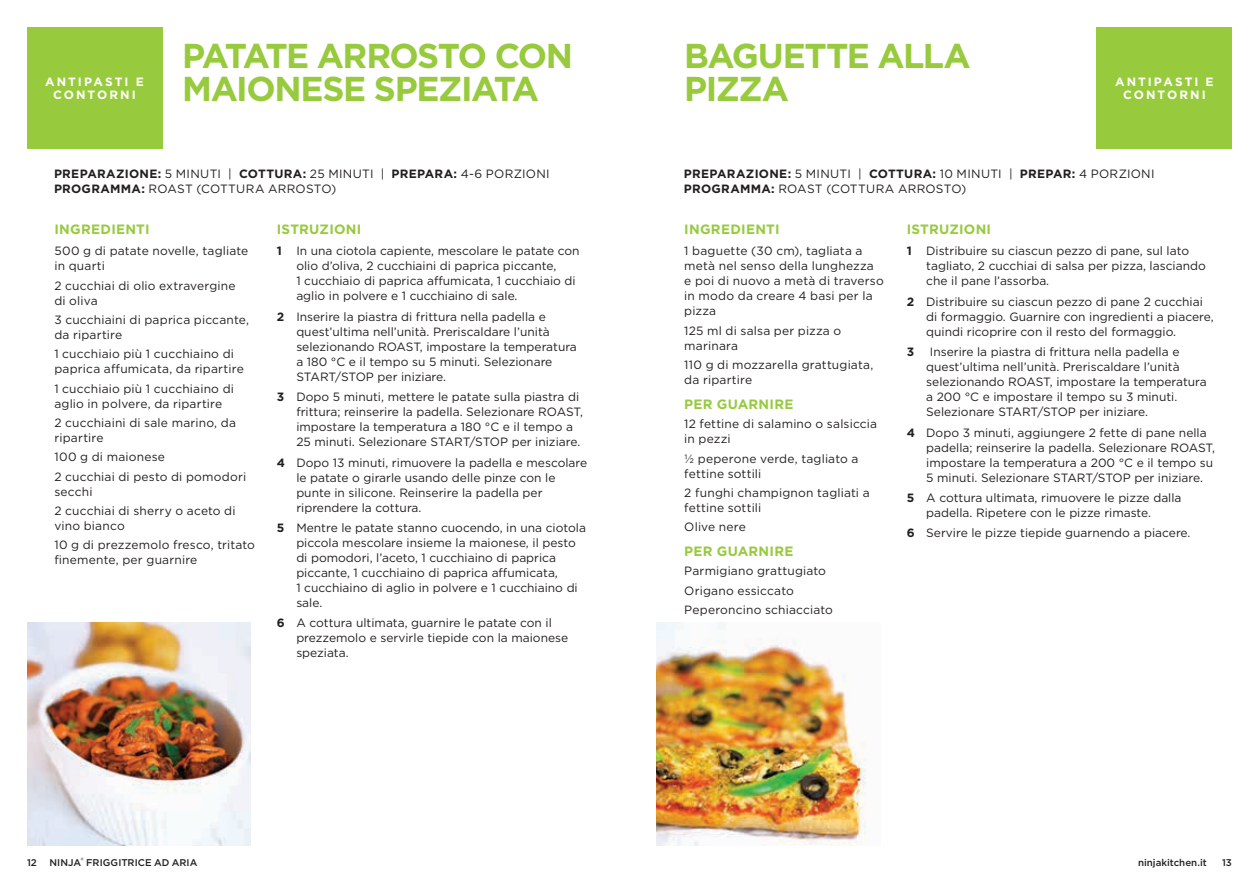
<style>
.page{position:relative;width:1259px;height:893px;background:#fff}
.page>*{position:absolute;margin:0;border:0;box-sizing:border-box;transform-origin:0 0}
.t1{font:700 34.5px/33px "Gotham";letter-spacing:-.045em;color:#97ca3d}
.t2{font:700 13.5px "Gotham";letter-spacing:.02em;color:#97ca3d}
.t3{font:12px/15px "Gotham";color:#231f20}
.t4{font:12px/15px "Gotham";letter-spacing:.02em;color:#231f20}
.t5{font:700 12px/13.5px "Gotham";letter-spacing:.165em;color:#fff;text-align:center}
.t6{font:700 12px "Gotham";color:#231f20}
.t7{font:500 9.75px "Gotham";color:#231f20}
.s1{font-weight:700}
</style>
<div class="page">
<img style="left:27px;top:623px;width:224px;height:222px">
<img style="left:656px;top:623px;width:210px;height:222px">
<div style="left:1097px;top:27px;width:135px;height:121px;background:#97ca3d"></div>
<div style="left:27px;top:27px;width:135px;height:121px;background:#97ca3d"></div>
<p class="t5" style="left:45px;top:75px;width:100px">ANTIPASTI E<br>CONTORNI</p>
<h1 class="t1" style="left:182px;top:39px;width:392px">PATATE ARROSTO CON<br>MAIONESE SPEZIATA</h1>
<p class="t4" style="left:54px;top:166px;width:497px"><span class="s1">PREPARAZIONE:</span> 5 MINUTI | <span class="s1">COTTURA:</span> 25 MINUTI | <span class="s1">PREPARA:</span> 4-6 PORZIONI<br><span class="s1">PROGRAMMA:</span> ROAST (COTTURA ARROSTO)</p>
<p class="t2" style="left:54px;top:220px;width:97px">INGREDIENTI</p>
<p class="t3" style="left:54px;top:243px;width:195px">500 g di patate novelle, tagliate in quarti</p>
<p class="t3" style="left:54px;top:278px;width:183px">2 cucchiai di olio extravergine di oliva</p>
<p class="t3" style="left:54px;top:312px;width:196px">3 cucchiaini di paprica piccante, da ripartire</p>
<p class="t3" style="left:54px;top:346px;width:191px">1 cucchiaio più 1 cucchiaino di paprica affumicata, da ripartire</p>
<p class="t3" style="left:54px;top:381px;width:181px">1 cucchiaio più 1 cucchiaino di aglio in polvere, da ripartire</p>
<p class="t3" style="left:54px;top:415px;width:183px">2 cucchiaini di sale marino, da ripartire</p>
<p class="t3" style="left:54px;top:447px;width:193px;line-height:19.4px">100 g di maionese<br>2 cucchiai di pesto di pomodori</p>
<p class="t3" style="left:54px;top:481px;width:183px;line-height:19.4px">secchi<br>2 cucchiai di sherry o aceto di</p>
<p class="t3" style="left:54px;top:516px;width:202px;line-height:19.4px">vino bianco<br>10 g di prezzemolo fresco, tritato</p>
<p class="t4" style="left:54px;top:552px;width:144px">finemente, per guarnire</p>
<p class="t2" style="left:277px;top:220px;width:86px">ISTRUZIONI</p>
<p class="t3" style="left:296px;top:243px;width:285px;text-indent:-20px"><span class="s1">1</span> In una ciotola capiente, mescolare le patate con olio d’oliva, 2 cucchiaini di paprica piccante,<br>1 cucchiaio di paprica affumicata, 1 cucchiaio di aglio in polvere e 1 cucchiaino di sale.</p>
<p class="t3" style="left:296px;top:309px;width:282px;text-indent:-20px"><span class="s1">2</span> Inserire la piastra di frittura nella padella e quest’ultima nell’unità. Preriscaldare l’unità selezionando ROAST, impostare la temperatura a 180 °C e il tempo su 5 minuti. Selezionare START/STOP per iniziare.</p>
<p class="t3" style="left:296px;top:389px;width:288px;text-indent:-20px"><span class="s1">3</span> Dopo 5 minuti, mettere le patate sulla piastra di frittura; reinserire la padella. Selezionare ROAST, impostare la temperatura a 180 °C e il tempo a 25 minuti. Selezionare START/STOP per iniziare.</p>
<p class="t3" style="left:296px;top:455px;width:292px;text-indent:-20px"><span class="s1">4</span> Dopo 13 minuti, rimuovere la padella e mescolare le patate o girarle usando delle pinze con le punte in silicone. Reinserire la padella per riprendere la cottura.</p>
<p class="t3" style="left:296px;top:520px;width:291px;text-indent:-20px"><span class="s1">5</span> Mentre le patate stanno cuocendo, in una ciotola piccola mescolare insieme la maionese, il pesto di pomodori, l’aceto, 1 cucchiaino di paprica piccante, 1 cucchiaino di paprica affumicata,<br>1 cucchiaino di aglio in polvere e 1 cucchiaino di sale.</p>
<p class="t3" style="left:296px;top:615px;width:273px;text-indent:-20px"><span class="s1">6</span> A cottura ultimata, guarnire le patate con il prezzemolo e servirle tiepide con la maionese speziata.</p>
<h1 class="t1" style="left:684px;top:39px;width:288px">BAGUETTE ALLA<br>PIZZA</h1>
<p class="t5" style="left:1115px;top:75px;width:100px">ANTIPASTI E<br>CONTORNI</p>
<p class="t4" style="left:684px;top:166px;width:472px"><span class="s1">PREPARAZIONE:</span> 5 MINUTI | <span class="s1">COTTURA:</span> 10 MINUTI | <span class="s1">PREPAR:</span> 4 PORZIONI<br><span class="s1">PROGRAMMA:</span> ROAST (COTTURA ARROSTO)</p>
<p class="t2" style="left:684px;top:220px;width:97px">INGREDIENTI</p>
<p class="t3" style="left:684px;top:243px;width:201px">1 baguette (30 cm), tagliata a metà nel senso della lunghezza e poi di nuovo a metà di traverso in modo da creare 4 basi per la pizza</p>
<p class="t3" style="left:684px;top:323px;width:158px">125 ml di salsa per pizza o marinara</p>
<p class="t3" style="left:684px;top:357px;width:190px">110 g di mozzarella grattugiata, da ripartire</p>
<p class="t2" style="left:684px;top:395px;width:111px">PER GUARNIRE</p>
<p class="t3" style="left:684px;top:416px;width:194px">12 fettine di salamino o salsiccia in pezzi</p>
<p class="t3" style="left:684px;top:451px;width:176px">½ peperone verde, tagliato a fettine sottili</p>
<p class="t3" style="left:684px;top:485px;width:187px">2 funghi champignon tagliati a fettine sottili</p>
<p class="t3" style="left:684px;top:519px;width:63px">Olive nere</p>
<p class="t2" style="left:684px;top:542px;width:111px">PER GUARNIRE</p>
<p class="t3" style="left:684px;top:561px;width:150px;line-height:19.4px">Parmigiano grattugiato<br>Origano essiccato<br>Peperoncino schiacciato</p>
<p class="t2" style="left:906px;top:220px;width:86px">ISTRUZIONI</p>
<p class="t3" style="left:926px;top:243px;width:281px;text-indent:-20px"><span class="s1">1</span> Distribuire su ciascun pezzo di pane, sul lato tagliato, 2 cucchiai di salsa per pizza, lasciando che il pane l’assorba.</p>
<p class="t3" style="left:926px;top:294px;width:289px;text-indent:-20px"><span class="s1">2</span> Distribuire su ciascun pezzo di pane 2 cucchiai di formaggio. Guarnire con ingredienti a piacere, quindi ricoprire con il resto del formaggio.</p>
<p class="t6" style="left:906px;top:344px;width:9px">3</p>
<p class="t3" style="left:926px;top:344px;width:282px;text-indent:4px">Inserire la piastra di frittura nella padella e quest’ultima nell’unità. Preriscaldare l’unità selezionando ROAST, impostare la temperatura a 200 °C e impostare il tempo su 3 minuti.<br>Selezionare START/STOP per iniziare.</p>
<p class="t3" style="left:926px;top:425px;width:290px;text-indent:-20px"><span class="s1">4</span> Dopo 3 minuti, aggiungere 2 fette di pane nella padella; reinserire la padella. Selezionare ROAST, impostare la temperatura a 200 °C e il tempo su 5 minuti. Selezionare START/STOP per iniziare.</p>
<p class="t3" style="left:926px;top:490px;width:257px;text-indent:-20px"><span class="s1">5</span> A cottura ultimata, rimuovere le pizze dalla padella. Ripetere con le pizze rimaste.</p>
<p class="t3" style="left:906px;top:525px;width:285px"><span class="s1">6</span> Servire le pizze tiepide guarnendo a piacere.</p>
<p class="t7" style="left:27px;top:856px;width:11px">12</p>
<p class="t7" style="left:50px;top:856px;width:149px">NINJA<sup>®</sup> FRIGGITRICE AD ARIA</p>
<p class="t7" style="left:1138px;top:856px;width:70px">ninjakitchen.it</p>
<p class="t7" style="left:1222px;top:856px;width:11px">13</p>
</div>
